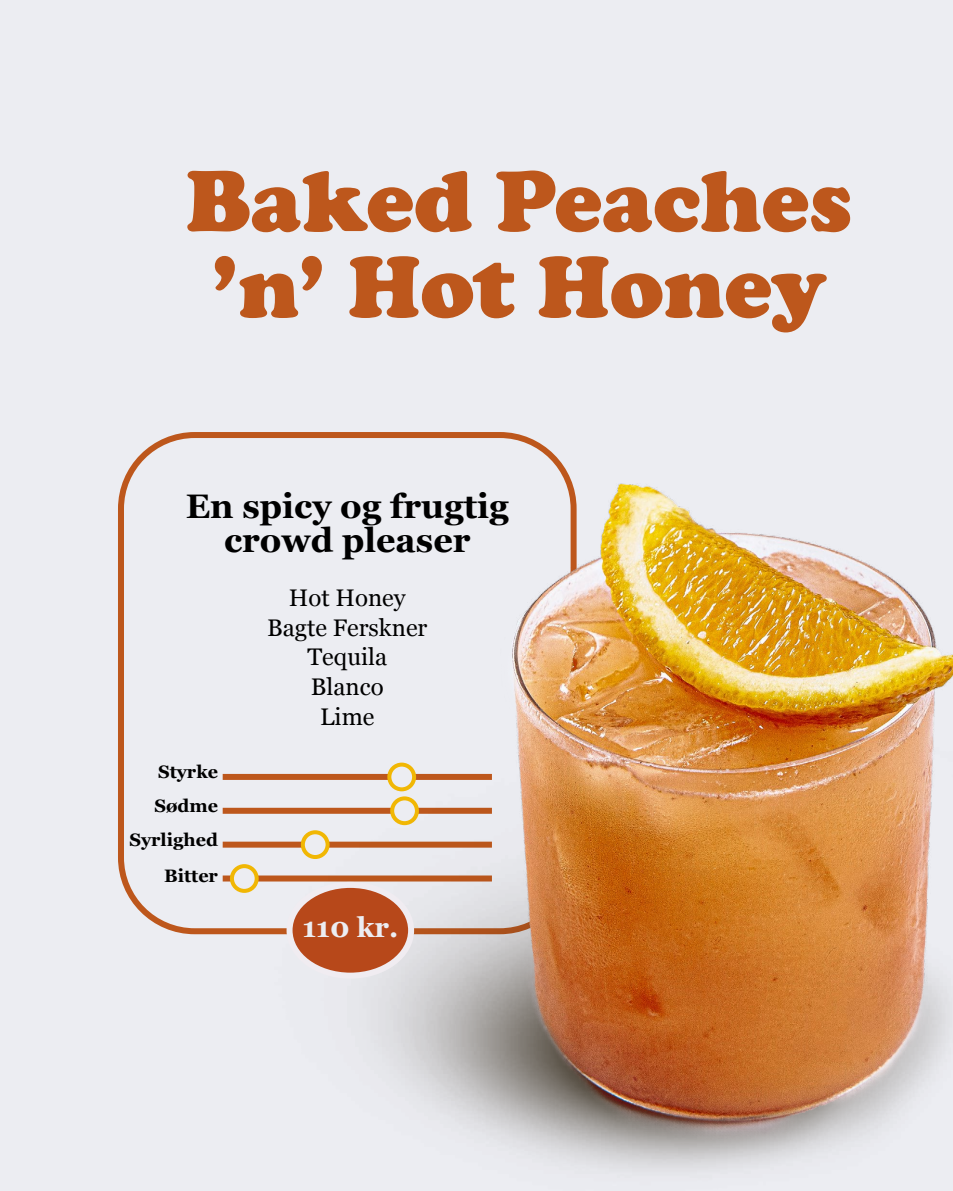
<style>
.page{position:relative;width:953px;height:1191px;background:#fff}
.page>*{position:absolute;margin:0;border:0;box-sizing:border-box;transform-origin:0 0}
.t1{font:900 90px/86px "Cooper";color:#bd571c}
.t2{font:700 34px/34px "Georgia";color:#000;text-align:center}
.t3{font:700 28px "Georgia";color:#ecedf2}
.t4{font:24px/29.6px "Georgia";color:#000;text-align:center}
.t5{font:700 18px/34px "Georgia";color:#000;text-align:right}
</style>
<div class="page">
<div style="left:0;top:0;width:952px;height:1191px;background:#ecedf2"></div>
<div style="left:118px;top:432px;width:458px;height:502px;border:6px solid #bd571c;border-radius:74px"></div>
<div style="left:223px;top:774px;width:269px;height:6px;background:#bd571c"></div>
<div style="left:223px;top:807px;width:269px;height:6px;background:#bd571c"></div>
<div style="left:223px;top:841px;width:269px;height:6px;background:#bd571c"></div>
<div style="left:223px;top:875px;width:269px;height:6px;background:#bd571c"></div>
<svg style="left:232px;top:866px;width:25px;height:25px"></svg>
<div style="left:230px;top:864px;width:29px;height:29px;border:4px solid #f1b704;border-radius:50%"></div>
<img style="left:270px;top:720px;width:682px;height:471px">
<img style="left:500px;top:483px;width:452px;height:665px">
<div style="left:289px;top:885px;width:122px;height:90px;background:#b7481a;border-radius:50%"></div>
<div style="left:286px;top:882px;width:128px;height:96px;border:6px solid #f0ecf1;border-radius:50%"></div>
<h1 class="t1" style="left:186px;top:158px;width:667px">Baked Peaches ’n’ Hot Honey</h1>
<h2 class="t2" style="left:186px;top:488px;width:324px">En spicy og frugtig crowd pleaser</h2>
<p class="t4" style="left:267px;top:582px;width:162px">Hot Honey<br>Bagte Ferskner<br>Tequila<br>Blanco<br>Lime</p>
<p class="t5" style="left:129px;top:753px;width:90px">Styrke<br>Sødme<br>Syrlighed</p>
<p class="t5" style="left:164px;top:858px;width:55px">Bitter</p>
<p class="t3" style="left:302px;top:905px;width:97px">110 kr.</p>
</div>
